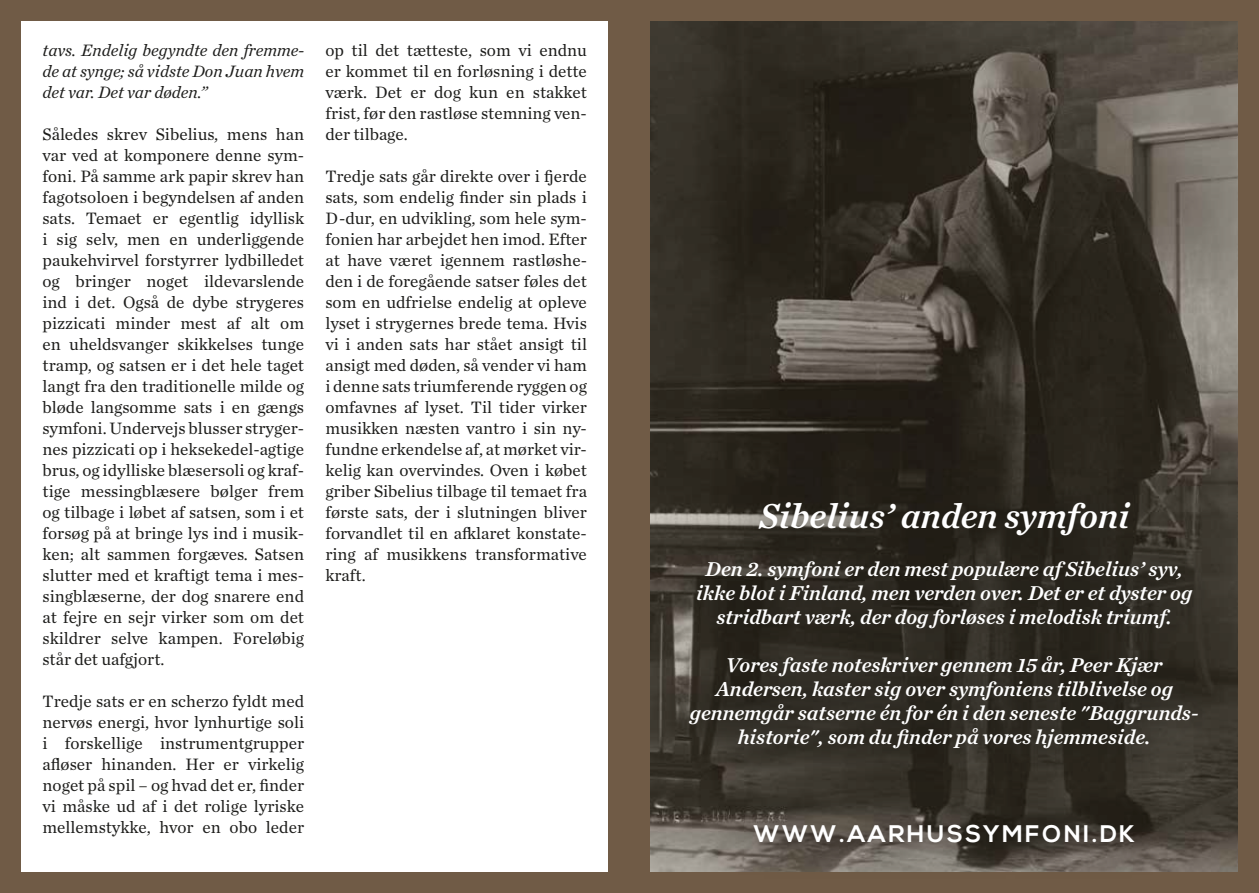
<style>
.page{position:relative;width:1259px;height:893px;background:#fff}
.page>*{position:absolute;margin:0;border:0;box-sizing:border-box;transform-origin:0 0}
.t1{font:italic 36px "Chronicle Text G1 Semi";color:#fff}
.t2{font:700 24px "Nexa";letter-spacing:.1em;color:#fff}
.t3{font:italic 21px/24px "Chronicle Text G1 Semi";color:#fff;text-align:center}
.t4{font:17.25px/21px "Chronicle Text G1";color:#1d1d1b;text-align:justify}
.t5{font:italic 17.25px/21px "Chronicle Text G1";color:#1d1d1b;text-align:justify}
</style>
<div class="page">
<div style="left:0;top:0;width:629px;height:893px;background:#705b46"></div>
<div style="left:629px;top:0;width:630px;height:893px;background:#705b46"></div>
<div style="left:21px;top:21px;width:587px;height:851px;background:#fff"></div>
<img style="left:651px;top:21px;width:586px;height:850px">
<div style="left:655px;top:466px;width:573px;height:316px;background:#1d1d1b;opacity:.7"></div>
<svg style="left:720px;top:788px;width:447px;height:84px;background:#4d473f"></svg>
<p class="t5" style="left:43px;top:39px;width:263px">tavs. Endelig begyndte den fremme&shy;de at synge; så vidste Don Juan hvem det var. Det var døden.”</p>
<p class="t4" style="left:43px;top:123px;width:263px">Således skrev Sibelius, mens han var ved at komponere denne sym&shy;foni. På samme ark papir skrev han fagotsoloen i begyndelsen af anden sats. Temaet er egentlig idyllisk i sig selv, men en underliggende paukehvirvel forstyrrer lydbilledet og bringer noget ildevarslende ind i det. Også de dybe strygeres pizzicati minder mest af alt om en uheldsvanger skikkelses tunge tramp, og satsen er i det hele taget langt fra den traditionelle milde og bløde langsomme sats i en gængs symfoni. Undervejs blusser stryger&shy;nes pizzicati op i heksekedel-agtige brus, og idylliske blæsersoli og kraf&shy;tige messingblæsere bølger frem og tilbage i løbet af satsen, som i et forsøg på at bringe lys ind i musik&shy;ken; alt sammen forgæves. Satsen slutter med et kraftigt tema i mes&shy;singblæserne, der dog snarere end at fejre en sejr virker som om det skildrer selve kampen. Foreløbig står det uafgjort.</p>
<p class="t4" style="left:43px;top:690px;width:263px">Tredje sats er en scherzo fyldt med nervøs energi, hvor lynhurtige soli i forskellige instrumentgrupper afløser hinanden. Her er virkelig noget på spil – og hvad det er, finder vi måske ud af i det rolige lyriske mellemstykke, hvor en obo leder</p>
<p class="t4" style="left:325px;top:39px;width:263px">op til det tætteste, som vi endnu er kommet til en forløsning i dette værk. Det er dog kun en stakket frist, før den rastløse stemning ven&shy;der tilbage.</p>
<p class="t4" style="left:325px;top:165px;width:263px">Tredje sats går direkte over i fjerde sats, som endelig finder sin plads i D-dur, en udvikling, som hele sym&shy;fonien har arbejdet hen imod. Efter at have været igennem rastløshe&shy;den i de foregående satser føles det som en udfrielse endelig at opleve lyset i strygernes brede tema. Hvis vi i anden sats har stået ansigt til ansigt med døden, så vender vi ham i denne sats triumferende ryggen og omfavnes af lyset. Til tider virker musikken næsten vantro i sin ny&shy;fundne erkendelse af, at mørket vir&shy;kelig kan overvindes. Oven i købet griber Sibelius tilbage til temaet fra første sats, der i slutningen bliver forvandlet til en afklaret konstate&shy;ring af musikkens transformative kraft.</p>
<h1 class="t1" style="left:758px;top:488px;width:372px">Sibelius’ anden symfoni</h1>
<p class="t3" style="left:696px;top:556px;width:497px">Den 2. symfoni er den mest populære af Sibelius’ syv, ikke blot i Finland, men verden over. Det er et dyster og stridbart værk, der dog forløses i melodisk triumf.</p>
<p class="t3" style="left:690px;top:652px;width:510px">Vores faste noteskriver gennem 15 år, Peer Kjær Andersen, kaster sig over symfoniens tilblivelse og gennemgår satserne én for én i den seneste "Baggrunds&shy;historie", som du finder på vores hjemmeside.</p>
<h2 class="t2" style="left:753px;top:820px;width:383px">WWW.AARHUSSYMFONI.DK</h2>
</div>
